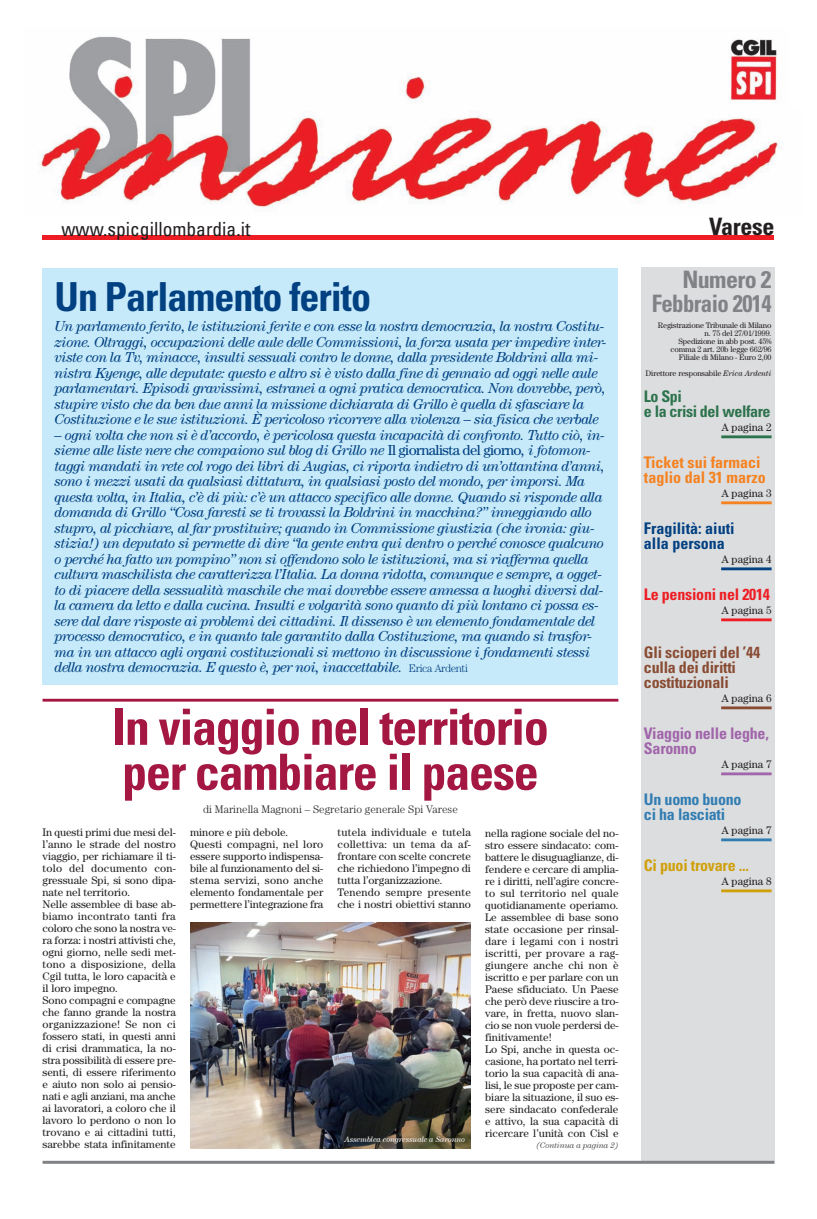
<style>
.page{position:relative;width:817px;height:1219px;background:#fff}
.page>*{position:absolute;margin:0;border:0;box-sizing:border-box;transform-origin:0 0}
.t1{font:700 condensed 50px/45px "Univers";letter-spacing:-.025em;color:#a51743}
.t2{font:700 condensed 40px "Univers";letter-spacing:-.025em;color:#014081}
.t3{font:700 condensed 24px/24px "Univers";letter-spacing:-.025em;color:#808285;text-align:right}
.t4{font:700 condensed 24px "Univers";letter-spacing:-.015em;color:#231f20}
.t5{font:condensed 19.5px "Univers";color:#231f20}
.t6{font:700 condensed 16px/15px "Univers";letter-spacing:-.015em;color:#894c33}
.t7{font:700 condensed 16px/15px "Univers";color:#f58220}
.t8{font:700 condensed 16px/15px "Univers";color:#014081}
.t9{font:700 condensed 16px/15px "Univers";letter-spacing:-.015em;color:#a065aa}
.t10{font:700 condensed 16px/15px "Univers";letter-spacing:-.025em;color:#2d734d}
.t11{font:700 condensed 16px/15px "Univers";letter-spacing:-.015em;color:#317db2}
.t12{font:700 condensed 16px "Univers";letter-spacing:-.015em;color:#ee1d23}
.t13{font:700 condensed 16px "Univers";letter-spacing:-.015em;color:#d0a00a}
.t14{font:italic 14.5px/15.5px "Century";letter-spacing:-.04em;color:#014081}
.t15{font:11px/12px "Century";color:#231f20}
.t16{font:300 11px "Century";color:#231f20}
.t17{font:8px/8px "Century";letter-spacing:-.015em;color:#231f20;text-align:right}
.t18{font:italic 8px "Century";letter-spacing:-.015em;color:#fff}
.t19{font:italic 300 8px "Century";letter-spacing:-.015em;color:#231f20}
.s1{font-style:normal}
.s2{font-weight:300;font-style:normal;font-size:11px}
.s3{font-style:italic}
</style>
<div class="page">
<div style="left:641px;top:268px;width:133px;height:894px;background:#dcdddf"></div>
<hr style="left:43px;top:1161px;width:731px;height:3px;background:#808285">
<div style="left:43px;top:235px;width:731px;height:5px;background:#ee1d23"></div>
<img style="left:38px;top:36px;width:743px;height:174px">
<img style="left:713px;top:36px;width:68px;height:74px">
<hr style="left:43px;top:699px;width:575px;height:3px;background:#a51743">
<hr style="left:721px;top:706px;width:50px;height:3px;background:#894c33">
<hr style="left:721px;top:618px;width:50px;height:3px;background:#ee1d23">
<hr style="left:721px;top:567px;width:50px;height:3px;background:#014081">
<hr style="left:721px;top:501px;width:50px;height:3px;background:#f58220">
<hr style="left:721px;top:838px;width:50px;height:3px;background:#317db2">
<hr style="left:721px;top:772px;width:50px;height:3px;background:#a065aa">
<hr style="left:721px;top:889px;width:50px;height:3px;background:#d0a00a">
<hr style="left:721px;top:435px;width:50px;height:3px;background:#2d734d">
<img style="left:190px;top:922px;width:280px;height:226px">
<div style="left:43px;top:268px;width:575px;height:417px;background:#c6eafa"></div>
<h3 class="t5" style="left:61px;top:222px;width:190px">www.spicgillombardia.it</h3>
<h2 class="t2" style="left:55px;top:282px;width:318px">Un Parlamento ferito</h2>
<p class="t14" style="left:55px;top:320px;width:553px">Un parlamento ferito, le istituzioni ferite e con esse la nostra democrazia, la nostra Costitu&shy;zione. Oltraggi, occupazioni delle aule delle Commissioni, la forza usata per impedire inter&shy;viste con la Tv, minacce, insulti sessuali contro le donne, dalla presidente Boldrini alla mi&shy;nistra Kyenge, alle deputate: questo e altro si è visto dalla fine di gennaio ad oggi nelle aule parlamentari. Episodi gravissimi, estranei a ogni pratica democratica. Non dovrebbe, però, stupire visto che da ben due anni la missione dichiarata di Grillo è quella di sfasciare la Costituzione e le sue istituzioni. È pericoloso ricorrere alla violenza – sia fisica che verbale</p>
<p class="t14" style="left:55px;top:428px;width:552px">– ogni volta che non si è d’accordo, è pericolosa questa incapacità di confronto. Tutto ciò, in&shy;sieme alle liste nere che compaiono sul blog di Grillo ne <span class="s1">Il giornalista del giorno</span>, i fotomon&shy;taggi mandati in rete col rogo dei libri di Augias, ci riporta indietro di un’ottantina d’anni, sono i mezzi usati da qualsiasi dittatura, in qualsiasi posto del mondo, per imporsi. Ma questa volta, in Italia, c’è di più: c’è un attacco specifico alle donne. Quando si risponde alla domanda di Grillo “Cosa faresti se ti trovassi la Boldrini in macchina?” inneggiando allo stupro, al picchiare, al far prostituire; quando in Commissione giustizia (che ironia: giu&shy;stizia!) un deputato si permette di dire “la gente entra qui dentro o perché conosce qualcuno o perché ha fatto un pompino” non si offendono solo le istituzioni, ma si riafferma quella cultura maschilista che caratterizza l’Italia. La donna ridotta, comunque e sempre, a ogget&shy;to di piacere della sessualità maschile che mai dovrebbe essere annessa a luoghi diversi dal&shy;la camera da letto e dalla cucina. Insulti e volgarità sono quanto di più lontano ci possa es&shy;sere dal dare risposte ai problemi dei cittadini. Il dissenso è un elemento fondamentale del processo democratico, e in quanto tale garantito dalla Costituzione, ma quando si trasfor&shy;ma in un attacco agli organi costituzionali si mettono in discussione i fondamenti stessi della nostra democrazia. E questo è, per noi, inaccettabile. <span class="s2">Erica Ardenti</span></p>
<h1 class="t1" style="left:112px;top:709px;width:438px">In viaggio nel territorio per cambiare il paese</h1>
<p class="t16" style="left:203px;top:805px;width:256px">di Marinella Magnoni – Segretario generale Spi Varese</p>
<p class="t15" style="left:43px;top:827px;width:135px">In questi primi due mesi del&shy;l’anno le strade del nostro viaggio, per richiamare il ti&shy;tolo del documento con&shy;gressuale Spi, si sono dipa&shy;nate nel territorio.<br>Nelle assemblee di base ab&shy;biamo incontrato tanti fra coloro che sono la nostra ve&shy;ra forza: i nostri attivisti che, ogni giorno, nelle sedi met&shy;tono a disposizione, della<br>Cgil tutta, le loro capacità e il loro impegno.<br>Sono compagni e compagne che fanno grande la nostra organizzazione! Se non ci fossero stati, in questi anni di crisi drammatica, la no&shy;stra possibilità di essere pre&shy;senti, di essere riferimento e aiuto non solo ai pensio&shy;nati e agli anziani, ma anche ai lavoratori, a coloro che il lavoro lo perdono o non lo trovano e ai cittadini tutti, sarebbe stata infinitamente</p>
<p class="t15" style="left:190px;top:827px;width:135px">minore e più debole.<br>Questi compagni, nel loro essere supporto indispensa&shy;bile al funzionamento del si&shy;stema servizi, sono anche elemento fondamentale per permettere l’integrazione fra</p>
<p class="t15" style="left:337px;top:827px;width:135px">tutela individuale e tutela collettiva: un tema da af&shy;frontare con scelte concrete che richiedono l’impegno di tutta l’organizzazione.<br>Tenendo sempre presente che i nostri obiettivi stanno</p>
<p class="t15" style="left:485px;top:828px;width:135px">nella ragione sociale del no&shy;stro essere sindacato: com&shy;battere le disuguaglianze, di&shy;fendere e cercare di amplia&shy;re i diritti, nell’agire concre&shy;to sul territorio nel quale quotidianamente operiamo.<br>Le assemblee di base sono state occasione per rinsal&shy;dare i legami con i nostri iscritti, per provare a rag&shy;giungere anche chi non è iscritto e per parlare con un<br>Paese sfiduciato. Un Paese che però deve riuscire a tro&shy;vare, in fretta, nuovo slan&shy;cio se non vuole perdersi de&shy;finitivamente!<br>Lo Spi, anche in questa oc&shy;casione, ha portato nel terri&shy;torio la sua capacità di ana&shy;lisi, le sue proposte per cam&shy;biare la situazione, il suo es&shy;sere sindacato confederale e attivo, la sua capacità di ricercare l’unità con Cisl e</p>
<p class="t18" style="left:344px;top:1136px;width:122px">Assemblea congressuale a Saronno</p>
<p class="t19" style="left:536px;top:1142px;width:83px">(Continua a pagina 2)</p>
<h3 class="t4" style="left:709px;top:218px;width:67px">Varese</h3>
<h3 class="t3" style="left:651px;top:270px;width:121px">Numero 2<br>Febbraio 2014</h3>
<p class="t17" style="left:657px;top:322px;width:115px">Registrazione Tribunale di Milano n. 75 del 27/01/1999.<br>Spedizione in abb post. 45% comma 2 art. 20b legge 662/96<br>Filiale di Milano - Euro 2,00</p>
<p class="t17" style="left:645px;top:370px;width:127px">Direttore responsabile <span class="s3">Erica Ardenti</span></p>
<p class="t10" style="left:643px;top:391px;width:128px">Lo Spi<br>e la crisi del welfare</p>
<p class="t15" style="left:721px;top:423px;width:52px">A pagina 2</p>
<p class="t7" style="left:643px;top:457px;width:123px">Ticket sui farmaci taglio dal 31 marzo</p>
<p class="t15" style="left:721px;top:489px;width:52px">A pagina 3</p>
<p class="t8" style="left:643px;top:523px;width:92px">Fragilità: aiuti alla persona</p>
<p class="t15" style="left:721px;top:555px;width:52px">A pagina 4</p>
<p class="t12" style="left:643px;top:589px;width:128px">Le pensioni nel 2014</p>
<p class="t15" style="left:721px;top:606px;width:52px">A pagina 5</p>
<p class="t6" style="left:643px;top:647px;width:118px">Gli scioperi del ’44 culla dei diritti costituzionali</p>
<p class="t15" style="left:721px;top:694px;width:52px">A pagina 6</p>
<p class="t9" style="left:643px;top:728px;width:126px">Viaggio nelle leghe,<br>Saronno</p>
<p class="t15" style="left:721px;top:760px;width:52px">A pagina 7</p>
<p class="t11" style="left:643px;top:794px;width:99px">Un uomo buono ci ha lasciati</p>
<p class="t15" style="left:721px;top:826px;width:52px">A pagina 7</p>
<p class="t13" style="left:643px;top:860px;width:106px">Ci puoi trovare ...</p>
<p class="t15" style="left:721px;top:877px;width:52px">A pagina 8</p>
</div>
